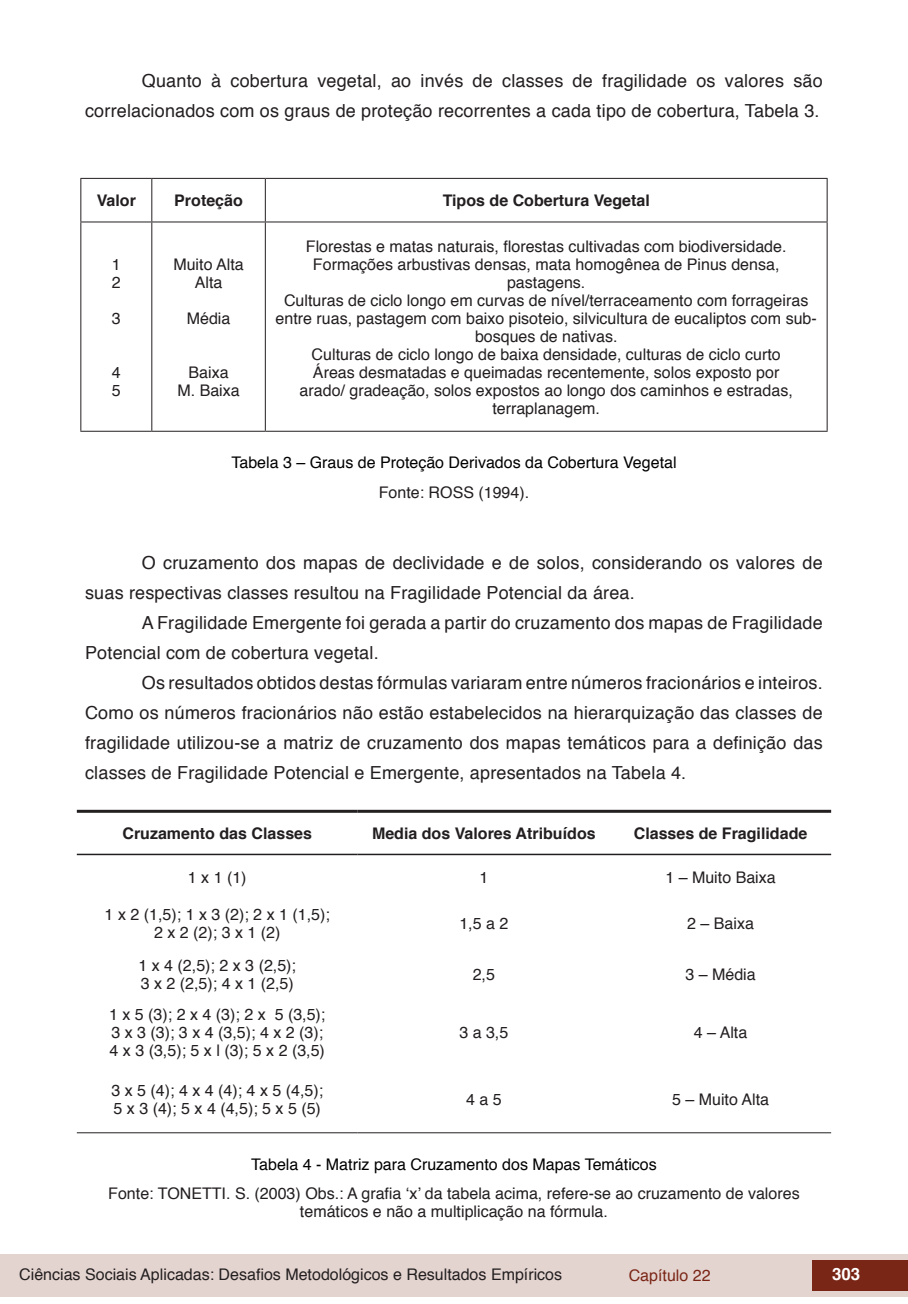
<style>
.page{position:relative;width:908px;height:1304px;background:#fff}
.page>*{position:absolute;margin:0;border:0;box-sizing:border-box;transform-origin:0 0}
.t1{font:18px/30px "Helvetica";letter-spacing:.01em;color:#231f20}
.t2{font:700 16.8px "Helvetica";color:#fff}
.t3{font:16px/18px "Helvetica";color:#231f20}
.t4{font:700 16px "Helvetica";color:#231f20}
.t5{font:16px "Helvetica";color:#000}
.t6{font:16px "Helvetica";color:#7a2616}
</style>
<div class="page">
<div style="left:0;top:1254px;width:906px;height:43px;background:#e4d4d0"></div>
<div style="left:812px;top:1261px;width:95px;height:30px;background:#7a2616"></div>
<hr style="left:80px;top:178px;width:72px;height:1px;background:#231f20">
<hr style="left:80px;top:179px;width:1px;height:42px;background:#231f20">
<hr style="left:152px;top:178px;width:113px;height:1px;background:#231f20">
<hr style="left:151px;top:179px;width:1px;height:42px;background:#231f20">
<hr style="left:265px;top:178px;width:562px;height:1px;background:#231f20">
<hr style="left:265px;top:179px;width:1px;height:42px;background:#231f20">
<hr style="left:826px;top:179px;width:1px;height:42px;background:#231f20">
<hr style="left:80px;top:221px;width:72px;height:1px;background:#231f20">
<hr style="left:80px;top:222px;width:1px;height:209px;background:#231f20">
<hr style="left:152px;top:221px;width:113px;height:1px;background:#231f20">
<hr style="left:151px;top:222px;width:1px;height:209px;background:#231f20">
<hr style="left:265px;top:221px;width:562px;height:1px;background:#231f20">
<hr style="left:265px;top:222px;width:1px;height:209px;background:#231f20">
<hr style="left:826px;top:222px;width:1px;height:209px;background:#231f20">
<hr style="left:80px;top:431px;width:72px;height:1px;background:#231f20">
<hr style="left:152px;top:431px;width:113px;height:1px;background:#231f20">
<hr style="left:265px;top:431px;width:562px;height:1px;background:#231f20">
<hr style="left:77px;top:810px;width:280px;height:3px;background:#231f20">
<hr style="left:357px;top:810px;width:252px;height:3px;background:#231f20">
<hr style="left:609px;top:810px;width:221px;height:3px;background:#231f20">
<hr style="left:77px;top:854px;width:280px;height:1px;background:#231f20">
<hr style="left:357px;top:854px;width:252px;height:1px;background:#231f20">
<hr style="left:609px;top:854px;width:221px;height:1px;background:#231f20">
<hr style="left:77px;top:1132px;width:280px;height:1px;background:#231f20">
<hr style="left:357px;top:1132px;width:252px;height:1px;background:#231f20">
<hr style="left:609px;top:1132px;width:221px;height:1px;background:#231f20">
<p class="t1" style="left:85px;top:66px;width:738px;text-align:right">Quanto à cobertura vegetal, ao invés de classes de fragilidade os valores são correlacionados com os graus de proteção recorrentes a cada tipo de cobertura, Tabela 3.</p>
<p class="t4" style="left:97px;top:188px;width:41px">Valor</p>
<p class="t4" style="left:174px;top:188px;width:70px">Proteção</p>
<p class="t4" style="left:442px;top:188px;width:208px">Tipos de Cobertura Vegetal</p>
<p class="t3" style="left:112px;top:255px;width:10px">1<br>2</p>
<p class="t3" style="left:112px;top:309px;width:10px">3</p>
<p class="t3" style="left:112px;top:363px;width:10px">4<br>5</p>
<p class="t3" style="left:275px;top:237px;width:542px;text-align:center">Florestas e matas naturais, florestas cultivadas com biodiversidade.<br>Formações arbustivas densas, mata homogênea de Pinus densa, pastagens.<br>Culturas de ciclo longo em curvas de nível/terraceamento com forrageiras entre ruas, pastagem com baixo pisoteio, silvicultura de eucaliptos com sub&shy;bosques de nativas.<br>Culturas de ciclo longo de baixa densidade, culturas de ciclo curto<br>Áreas desmatadas e queimadas recentemente, solos exposto por<br>arado/ gradeação, solos expostos ao longo dos caminhos e estradas, terraplanagem.</p>
<p class="t5" style="left:231px;top:450px;width:446px">Tabela 3 – Graus de Proteção Derivados da Cobertura Vegetal</p>
<p class="t3" style="left:378px;top:484px;width:152px">Fonte: ROSS (1994).</p>
<p class="t3" style="left:173px;top:255px;width:72px;text-align:center">Muito Alta<br>Alta</p>
<p class="t3" style="left:187px;top:309px;width:45px">Média</p>
<p class="t3" style="left:177px;top:363px;width:64px;text-align:center">Baixa<br>M. Baixa</p>
<p class="t1" style="left:85px;top:548px;width:738px;text-indent:57px">O cruzamento dos mapas de declividade e de solos, considerando os valores de suas respectivas classes resultou na Fragilidade Potencial da área.</p>
<p class="t1" style="left:85px;top:608px;width:738px;text-indent:57px">A Fragilidade Emergente foi gerada a partir do cruzamento dos mapas de Fragilidade<br>Potencial com de cobertura vegetal.</p>
<p class="t1" style="left:85px;top:668px;width:738px;text-align:justify;text-indent:57px">Os resultados obtidos destas fórmulas variaram entre números fracionários e inteiros.<br>Como os números fracionários não estão estabelecidos na hierarquização das classes de fragilidade utilizou-se a matriz de cruzamento dos mapas temáticos para a definição das classes de Fragilidade Potencial e Emergente, apresentados na Tabela 4.</p>
<p class="t4" style="left:122px;top:821px;width:191px">Cruzamento das Classes</p>
<p class="t4" style="left:372px;top:821px;width:225px">Media dos Valores Atribuídos</p>
<p class="t4" style="left:633px;top:821px;width:175px">Classes de Fragilidade</p>
<p class="t3" style="left:188px;top:869px;width:60px">1 x 1 (1)</p>
<p class="t3" style="left:479px;top:869px;width:10px">1</p>
<p class="t3" style="left:665px;top:869px;width:112px">1 – Muito Baixa</p>
<p class="t3" style="left:105px;top:906px;width:226px;text-align:center">1 x 2 (1,5); 1 x 3 (2); 2 x 1 (1,5);<br>2 x 2 (2); 3 x 1 (2)</p>
<p class="t3" style="left:459px;top:915px;width:50px">1,5 a 2</p>
<p class="t3" style="left:686px;top:915px;width:68px">2 – Baixa</p>
<p class="t3" style="left:138px;top:956px;width:159px">1 x 4 (2,5); 2 x 3 (2,5);<br>3 x 2 (2,5); 4 x 1 (2,5)</p>
<p class="t3" style="left:472px;top:965px;width:24px">2,5</p>
<p class="t3" style="left:685px;top:965px;width:72px">3 – Média</p>
<p class="t3" style="left:109px;top:1006px;width:218px">1 x 5 (3); 2 x 4 (3); 2 x 5 (3,5);<br>3 x 3 (3); 3 x 4 (3,5); 4 x 2 (3);<br>4 x 3 (3,5); 5 x l (3); 5 x 2 (3,5)</p>
<p class="t3" style="left:459px;top:1024px;width:50px">3 a 3,5</p>
<p class="t3" style="left:693px;top:1024px;width:55px">4 – Alta</p>
<p class="t3" style="left:111px;top:1082px;width:213px">3 x 5 (4); 4 x 4 (4); 4 x 5 (4,5);<br>5 x 3 (4); 5 x 4 (4,5); 5 x 5 (5)</p>
<p class="t3" style="left:466px;top:1091px;width:37px">4 a 5</p>
<p class="t3" style="left:671px;top:1091px;width:98px">5 – Muito Alta</p>
<p class="t5" style="left:251px;top:1152px;width:407px">Tabela 4 - Matriz para Cruzamento dos Mapas Temáticos</p>
<p class="t3" style="left:108px;top:1185px;width:692px;text-align:center">Fonte: TONETTI. S. (2003) Obs.: A grafia ‘x’ da tabela acima, refere-se ao cruzamento de valores temáticos e não a multiplicação na fórmula.</p>
<p class="t3" style="left:19px;top:1266px;width:544px">Ciências Sociais Aplicadas: Desafios Metodológicos e Resultados Empíricos</p>
<p class="t6" style="left:628px;top:1263px;width:83px">Capítulo 22</p>
<p class="t2" style="left:831px;top:1261px;width:30px">303</p>
</div>
